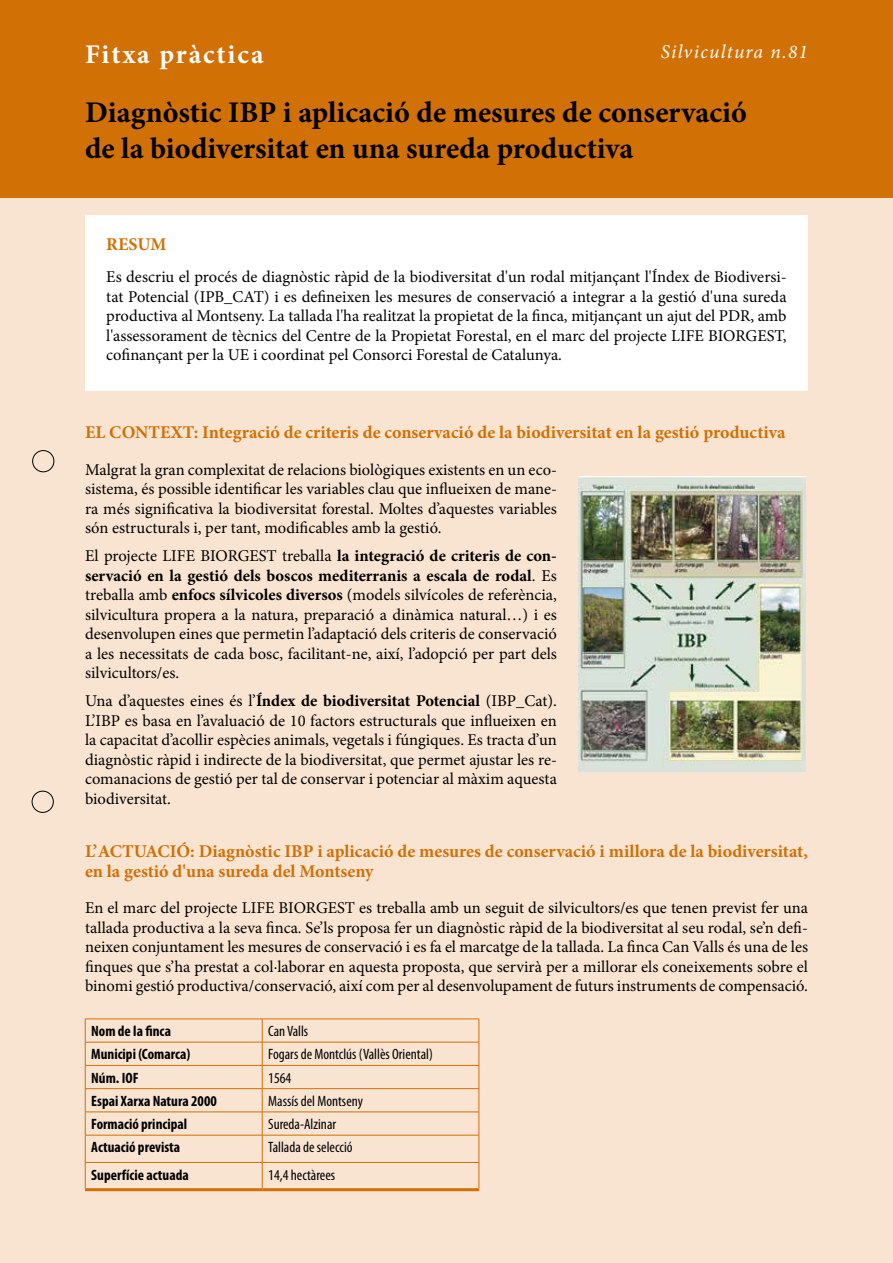
<style>
.page{position:relative;width:893px;height:1263px;background:#fff}
.page>*{position:absolute;margin:0;border:0;box-sizing:border-box;transform-origin:0 0}
.t1{font:700 30px/36px "Minion Pro";color:#000}
.t2{font:700 27px "Minion Pro";letter-spacing:.07em;color:#fff}
.t3{font:italic 19.5px "Minion Pro";letter-spacing:.06em;color:#fff}
.t4{font:700 18px/19.5px "Minion Pro";color:#d07005}
.t5{font:16.5px/19.5px "Minion Pro";color:#000;text-align:justify}
.t6{font:700 condensed 15px "Myriad Pro";color:#000}
.t7{font:condensed 15px "Myriad Pro";color:#000}
.s1{font-weight:700}
</style>
<div class="page">
<div style="left:0;top:175px;width:893px;height:1088px;background:#f8e4d1"></div>
<div style="left:0;top:0;width:893px;height:198px;background:#d07005"></div>
<div style="left:33px;top:450px;width:21px;height:22px;border:1px solid #000;border-radius:50%"></div>
<div style="left:32px;top:791px;width:21px;height:21px;border:1px solid #000;border-radius:50%"></div>
<div style="left:85px;top:216px;width:723px;height:175px;background:#fff"></div>
<hr style="left:85px;top:1019px;width:177px;height:1px;background:#d07005">
<hr style="left:262px;top:1019px;width:217px;height:1px;background:#d07005">
<hr style="left:85px;top:1042px;width:177px;height:1px;background:#d07005">
<hr style="left:262px;top:1042px;width:217px;height:1px;background:#d07005">
<hr style="left:85px;top:1065px;width:177px;height:1px;background:#d07005">
<hr style="left:262px;top:1065px;width:217px;height:1px;background:#d07005">
<hr style="left:85px;top:1088px;width:177px;height:1px;background:#d07005">
<hr style="left:262px;top:1088px;width:217px;height:1px;background:#d07005">
<hr style="left:85px;top:1112px;width:177px;height:1px;background:#d07005">
<hr style="left:262px;top:1112px;width:217px;height:1px;background:#d07005">
<hr style="left:85px;top:1135px;width:177px;height:1px;background:#d07005">
<hr style="left:262px;top:1135px;width:217px;height:1px;background:#d07005">
<hr style="left:85px;top:1162px;width:177px;height:1px;background:#d07005">
<svg style="left:85px;top:1019px;width:1px;height:169px"></svg>
<hr style="left:262px;top:1162px;width:217px;height:1px;background:#d07005">
<svg style="left:262px;top:1019px;width:1px;height:169px"></svg>
<svg style="left:479px;top:1019px;width:1px;height:169px"></svg>
<hr style="left:85px;top:1188px;width:177px;height:3px;background:#d07005">
<hr style="left:262px;top:1188px;width:217px;height:3px;background:#d07005">
<img style="left:578px;top:476px;width:228px;height:296px">
<h2 class="t2" style="left:85px;top:36px;width:180px">Fitxa pràctica</h2>
<p class="t3" style="left:661px;top:38px;width:149px">Silvicultura n.81</p>
<h1 class="t1" style="left:85px;top:94px;width:663px">Diagnòstic IBP i aplicació de mesures de conservació de la biodiversitat en una sureda productiva</h1>
<p class="t4" style="left:106px;top:234px;width:62px">RESUM</p>
<p class="t5" style="left:106px;top:267px;width:682px">Es descriu el procés de diagnòstic ràpid de la biodiversitat d'un rodal mitjançant l'Índex de Biodiversi&shy;tat Potencial (IPB_CAT) i es defineixen les mesures de conservació a integrar a la gestió d'una sureda productiva al Montseny. La tallada l'ha realitzat la propietat de la finca, mitjançant un ajut del PDR, amb l'assessorament de tècnics del Centre de la Propietat Forestal, en el marc del projecte LIFE BIORGEST, cofinançant per la UE i coordinat pel Consorci Forestal de Catalunya.</p>
<p class="t4" style="left:85px;top:423px;width:702px">EL CONTEXT: Integració de criteris de conservació de la biodiversitat en la gestió productiva</p>
<p class="t5" style="left:85px;top:460px;width:473px">Malgrat la gran complexitat de relacions biològiques existents en un eco&shy;sistema, és possible identificar les variables clau que influeixen de mane&shy;ra més significativa la biodiversitat forestal. Moltes d’aquestes variables són estructurals i, per tant, modificables amb la gestió.</p>
<p class="t5" style="left:85px;top:546px;width:473px">El projecte LIFE BIORGEST treballa <span class="s1">la integració de criteris de con&shy;servació en la gestió dels boscos mediterranis a escala de rodal</span>. Es treballa amb <span class="s1">enfocs sílvicoles diversos</span> (models silvícoles de referència, silvicultura propera a la natura, preparació a dinàmica natural…) i es desenvolupen eines que permetin l’adaptació dels criteris de conservació a les necessitats de cada bosc, facilitant-ne, així, l’adopció per part dels silvicultors/es.</p>
<p class="t5" style="left:85px;top:691px;width:473px">Una d’aquestes eines és l’<span class="s1">Índex de biodiversitat Potencial</span> (IBP_Cat).<br>L’IBP es basa en l’avaluació de 10 factors estructurals que influeixen en la capacitat d’acollir espècies animals, vegetals i fúngiques. Es tracta d’un diagnòstic ràpid i indirecte de la biodiversitat, que permet ajustar les re&shy;comanacions de gestió per tal de conservar i potenciar al màxim aquesta biodiversitat.</p>
<p class="t4" style="left:85px;top:842px;width:724px">L’ACTUACIÓ: Diagnòstic IBP i aplicació de mesures de conservació i millora de la biodiversitat, en la gestió d'una sureda del Montseny</p>
<p class="t5" style="left:85px;top:898px;width:724px">En el marc del projecte LIFE BIORGEST es treballa amb un seguit de silvicultors/es que tenen previst fer una tallada productiva a la seva finca. Se’ls proposa fer un diagnòstic ràpid de la biodiversitat al seu rodal, se’n defi&shy;neixen conjuntament les mesures de conservació i es fa el marcatge de la tallada. La finca Can Valls és una de les finques que s’ha prestat a col·laborar en aquesta proposta, que servirà per a millorar els coneixements sobre el binomi gestió productiva/conservació, així com per al desenvolupament de futurs instruments de compensació.</p>
<p class="t6" style="left:91px;top:1022px;width:81px">Nom de la finca</p>
<p class="t7" style="left:268px;top:1022px;width:42px">Can Valls</p>
<p class="t6" style="left:91px;top:1045px;width:101px">Municipi (Comarca)</p>
<p class="t7" style="left:268px;top:1045px;width:166px">Fogars de Montclús (Vallès Oriental)</p>
<p class="t6" style="left:91px;top:1068px;width:49px">Núm. IOF</p>
<p class="t7" style="left:268px;top:1068px;width:25px">1564</p>
<p class="t6" style="left:91px;top:1091px;width:127px">Espai Xarxa Natura 2000</p>
<p class="t7" style="left:268px;top:1092px;width:96px">Massís del Montseny</p>
<p class="t6" style="left:91px;top:1115px;width:97px">Formació principal</p>
<p class="t7" style="left:268px;top:1115px;width:69px">Sureda-Alzinar</p>
<p class="t6" style="left:91px;top:1138px;width:91px">Actuació prevista</p>
<p class="t7" style="left:268px;top:1138px;width:86px">Tallada de selecció</p>
<p class="t6" style="left:91px;top:1165px;width:99px">Superfície actuada</p>
<p class="t7" style="left:268px;top:1166px;width:68px">14,4 hectàrees</p>
</div>
